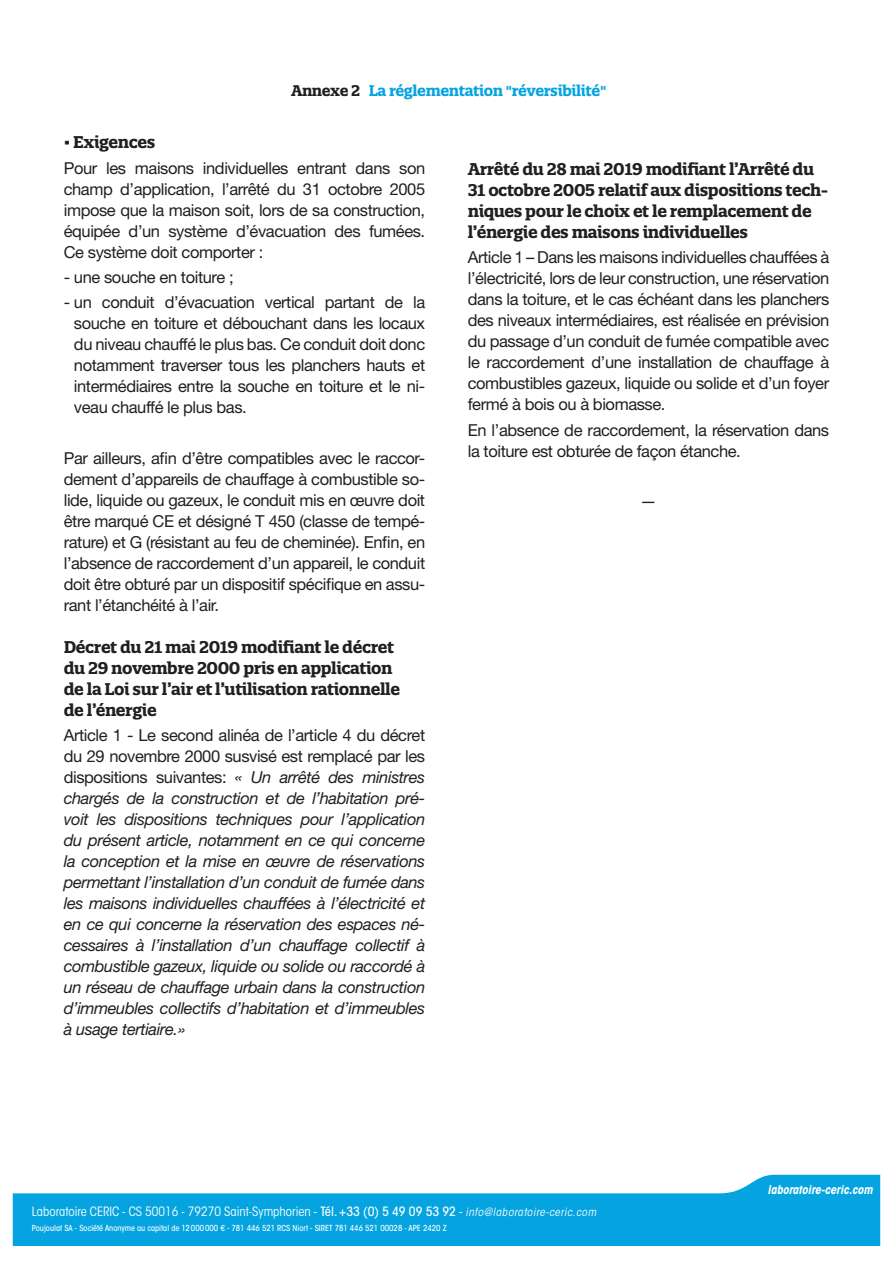
<style>
.page{position:relative;width:893px;height:1263px;background:#fff}
.page>*{position:absolute;margin:0;border:0;box-sizing:border-box;transform-origin:0 0}
.t1{font:16.5px/21px "Helvetica Neue LT Std";letter-spacing:-.025em;color:#231f20;text-align:justify}
.t2{font:italic 16.5px/21px "Helvetica Neue LT Std";letter-spacing:-.025em;color:#231f20;text-align:justify}
.t3{font:700 16.5px/21px "Quatro Slab";letter-spacing:-.025em;color:#231f20}
.t4{font:700 15px "Quatro Slab";letter-spacing:-.025em;color:#05a4e0}
.t5{font:condensed 12.75px "ITC Avant Garde Std";color:#fff}
.t6{font:italic 700 condensed 12px "ITC Avant Garde Std";color:#fff}
.t7{font:500 condensed 8.25px "ITC Avant Garde Std";color:#fff}
.s1{color:#231f20}
.s2{font-style:normal}
.s3{font-weight:500}
.s4{font-style:italic;font-size:11.25px}
</style>
<div class="page">
<svg style="left:13px;top:1175px;width:867px;height:71px;fill:#05a4e0"></svg>
<p class="t4" style="left:291px;top:81px;width:317px"><span class="s1">Annexe 2</span> La réglementation "réversibilité"</p>
<p class="t3" style="left:64px;top:132px;width:93px">• Exigences</p>
<p class="t1" style="left:64px;top:157px;width:363px">Pour les maisons individuelles entrant dans son champ d’application, l’arrêté du 31 octobre 2005 impose que la maison soit, lors de sa construction, équipée d’un système d’évacuation des fumées.<br>Ce système doit comporter :</p>
<p class="t1" style="left:64px;top:266px;width:171px">- une souche en toiture ;</p>
<p class="t1" style="left:74px;top:292px;width:353px;text-indent:-10px">- un conduit d’évacuation vertical partant de la souche en toiture et débouchant dans les locaux du niveau chauffé le plus bas. Ce conduit doit donc notamment traverser tous les planchers hauts et intermédiaires entre la souche en toiture et le ni&shy;veau chauffé le plus bas.</p>
<p class="t1" style="left:64px;top:447px;width:363px">Par ailleurs, afin d’être compatibles avec le raccor&shy;dement d’appareils de chauffage à combustible so&shy;lide, liquide ou gazeux, le conduit mis en œuvre doit être marqué CE et désigné T 450 (classe de tempé&shy;rature) et G (résistant au feu de cheminée). Enfin, en l’absence de raccordement d’un appareil, le conduit doit être obturé par un dispositif spécifique en assu&shy;rant l’étanchéité à l’air.</p>
<p class="t3" style="left:64px;top:636px;width:338px">Décret du 21 mai 2019 modifiant le décret du 29 novembre 2000 pris en application de la Loi sur l’air et l’utilisation rationnelle de l’énergie</p>
<p class="t2" style="left:64px;top:725px;width:363px"><span class="s2">Article 1 - Le second alinéa de l’article 4 du décret du 29 novembre 2000 susvisé est remplacé par les dispositions suivantes:</span> « Un arrêté des ministres chargés de la construction et de l’habitation pré&shy;voit les dispositions techniques pour l’application du présent article, notamment en ce qui concerne la conception et la mise en œuvre de réservations permettant l’installation d’un conduit de fumée dans les maisons individuelles chauffées à l’électricité et en ce qui concerne la réservation des espaces né&shy;cessaires à l’installation d’un chauffage collectif à combustible gazeux, liquide ou solide ou raccordé à un réseau de chauffage urbain dans la construction d’immeubles collectifs d’habitation et d’immeubles à usage tertiaire.»</p>
<p class="t3" style="left:468px;top:158px;width:362px">Arrêté du 28 mai 2019 modifiant l’Arrêté du 31 octobre 2005 relatif aux dispositions tech&shy;niques pour le choix et le remplacement de l’énergie des maisons individuelles</p>
<p class="t1" style="left:468px;top:247px;width:363px">Article 1 – Dans les maisons individuelles chauffées à l’électricité, lors de leur construction, une réservation dans la toiture, et le cas échéant dans les planchers des niveaux intermédiaires, est réalisée en prévision du passage d’un conduit de fumée compatible avec le raccordement d’une installation de chauffage à combustibles gazeux, liquide ou solide et d’un foyer fermé à bois ou à biomasse.</p>
<p class="t1" style="left:468px;top:419px;width:363px">En l’absence de raccordement, la réservation dans la toiture est obturée de façon étanche.</p>
<p class="t1" style="left:640px;top:490px;width:18px">—</p>
<p class="t6" style="left:767px;top:1182px;width:107px">laboratoire-ceric.com</p>
<p class="t5" style="left:32px;top:1204px;width:566px">Laboratoire CERIC - CS 50016 - 79270 Saint-Symphorien - <span class="s3">Tél. +33 (0) 5 49 09 53 92</span> - <span class="s4">info@laboratoire-ceric.com</span></p>
<p class="t7" style="left:32px;top:1223px;width:416px">Poujoulat SA - Société Anonyme au capital de 12000000 € - 781 446 521 RCS Niort - SIRET 781 446 521 00028 - APE 2420 Z</p>
</div>
